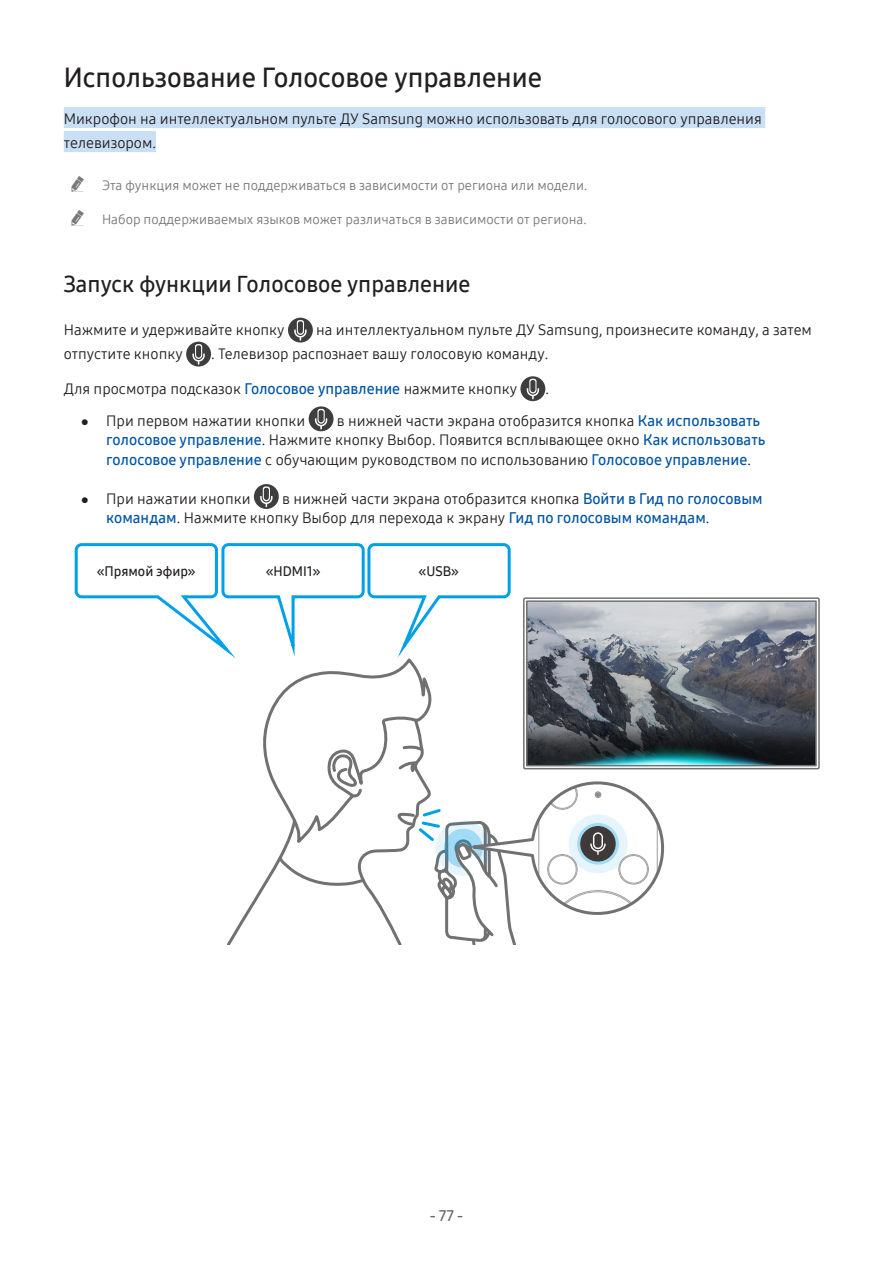
<style>
.page{position:relative;width:893px;height:1263px;background:#fff}
.page>*{position:absolute;margin:0;border:0;box-sizing:border-box;transform-origin:0 0}
.Heading1{font:27px "Samsung One 600";color:#231f20}
.Heading2{font:22.5px "Samsung One 600";color:#231f20}
.Heading1-Info{font:15px/19.5px "Samsung One 400";color:#231f20}
.Description{font:15px "Samsung One 400";color:#231f20}
.t1{font:15px "Samsung One 600";color:#636366}
.t2{font:13.5px "Samsung One 400";color:#787878}
.Description-Center-C{font:13.5px "Samsung One 600";color:#231f20}
.s1{font-family:"Samsung One 600";color:#0154a6}
.s2{font-family:"Arial";font-size:13.5px}
</style>
<div class="page">
<div style="left:64px;top:107px;width:701px;height:21px;background:#c9dff4"></div>
<div style="left:64px;top:131px;width:92px;height:21px;background:#c9dff4"></div>
<div style="left:288px;top:318px;width:25px;height:24px;background:#3e3e3f;border-radius:50%"></div>
<svg style="left:294px;top:320px;width:13px;height:21px"></svg>
<div style="left:186px;top:342px;width:25px;height:24px;background:#3e3e3f;border-radius:50%"></div>
<svg style="left:192px;top:344px;width:13px;height:21px"></svg>
<div style="left:520px;top:376px;width:25px;height:25px;background:#3e3e3f;border-radius:50%"></div>
<svg style="left:527px;top:379px;width:12px;height:20px"></svg>
<div style="left:309px;top:406px;width:25px;height:25px;background:#3e3e3f;border-radius:50%"></div>
<svg style="left:315px;top:409px;width:12px;height:20px"></svg>
<div style="left:254px;top:484px;width:25px;height:25px;background:#3e3e3f;border-radius:50%"></div>
<svg style="left:260px;top:486px;width:13px;height:21px"></svg>
<div style="left:523px;top:597px;width:297px;height:172px;border:2px solid #727171"></div>
<img style="left:529px;top:603px;width:285px;height:160px">
<img style="left:666px;top:739px;width:117px;height:24px">
<div style="left:526px;top:600px;width:291px;height:166px;border:2px solid #727171"></div>
<svg style="left:227px;top:669px;width:205px;height:275px"></svg>
<svg style="left:277px;top:717px;width:389px;height:227px"></svg>
<svg style="left:74px;top:543px;width:437px;height:126px"></svg>
<p class="Heading1" style="left:64px;top:59px;width:480px">Использование Голосовое управление</p>
<p class="Heading1-Info" style="left:64px;top:106px;width:700px;line-height:24px">Микрофон на интеллектуальном пульте ДУ Samsung можно использовать для голосового управления телевизором.</p>
<p class="t2" style="left:102px;top:176px;width:487px">Эта функция может не поддерживаться в зависимости от региона или модели.</p>
<p class="t2" style="left:102px;top:210px;width:486px">Набор поддерживаемых языков может различаться в зависимости от региона.</p>
<p class="Heading2" style="left:64px;top:269px;width:408px">Запуск функции Голосовое управление</p>
<p class="Description" style="left:64px;top:320px;width:222px">Нажмите и удерживайте кнопку</p>
<p class="Description" style="left:316px;top:320px;width:497px">на интеллектуальном пульте ДУ Samsung, произнесите команду, а затем</p>
<p class="Description" style="left:64px;top:344px;width:120px">отпустите кнопку</p>
<p class="Description" style="left:211px;top:344px;width:339px">. Телевизор распознает вашу голосовую команду.</p>
<p class="Description" style="left:64px;top:378px;width:455px">Для просмотра подсказок <span class="s1">Голосовое управление</span> нажмите кнопку</p>
<p class="Description" style="left:545px;top:378px;width:5px">.</p>
<p class="Heading1-Info" style="left:81px;top:411px;width:226px"><span class="s2">●</span> При первом нажатии кнопки</p>
<p class="Heading1-Info" style="left:106px;top:411px;width:661px;text-indent:231px">в нижней части экрана отобразится кнопка <span class="s1">Как использовать голосовое управление</span>. Нажмите кнопку Выбор. Появится всплывающее окно <span class="s1">Как использовать голосовое управление</span> с обучающим руководством по использованию <span class="s1">Голосовое управление</span>.</p>
<p class="Heading1-Info" style="left:81px;top:488px;width:171px"><span class="s2">●</span> При нажатии кнопки</p>
<p class="Heading1-Info" style="left:106px;top:488px;width:658px;text-indent:176px">в нижней части экрана отобразится кнопка <span class="s1">Войти в Гид по голосовым командам</span>. Нажмите кнопку Выбор для перехода к экрану <span class="s1">Гид по голосовым командам</span>.</p>
<p class="Description-Center-C" style="left:97px;top:562px;width:101px">«Прямой эфир»</p>
<p class="Description-Center-C" style="left:266px;top:562px;width:56px">«HDMI1»</p>
<p class="Description-Center-C" style="left:419px;top:562px;width:42px">«USB»</p>
<p class="t1" style="left:430px;top:1205px;width:35px">- 77 -</p>
</div>
